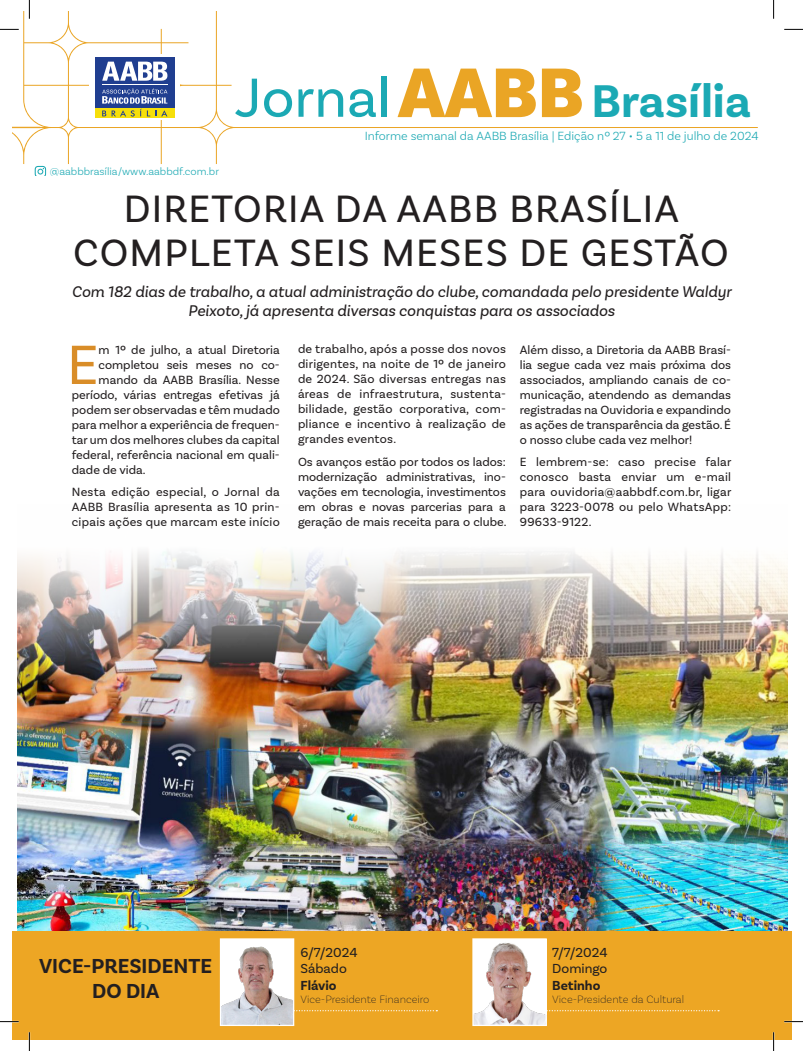
<style>
.page{position:relative;width:803px;height:1051px;background:#fff}
.page>*{position:absolute;margin:0;border:0;box-sizing:border-box;transform-origin:0 0}
.texto{font:58px "Basic Sans";color:#d98d28}
.t1{font:700 48.12px "Basic Sans";color:#1ba9b4}
.titulo_capa{font:40px/43.8px "Basic Sans";letter-spacing:.03em;color:#231f20;text-align:center}
.t2{font:700 21.25px "Basic Sans";color:#231f20}
.titulo_capa-2{font:italic 16.25px/19.5px "Basic Sans";color:#231f20;text-align:center}
.t3{font:13.75px "Basic Sans";color:#231f20}
.t4{font:700 13.75px "Basic Sans";color:#231f20}
.texto-2{font:12.5px/15px "Basic Sans";color:#231f20;text-align:justify}
.t5{font:300 12.5px "Basic Sans";color:#1ca9b3}
.t6{font:200 11.25px "Basic Sans";color:#231f20}
.t7{font:300 11px "Basic Sans";color:#1ca9b3}
.s1{font-weight:400;font-size:57.75px}
.s2{font-weight:900;font-size:73.5px;color:#eaa525}
</style>
<div class="page">
<img style="left:17px;top:551px;width:771px;height:380px">
<svg style="left:13px;top:12px;width:745px;height:152px"></svg>
<div style="left:12px;top:931px;width:779px;height:108px;background:#eda624"></div>
<svg style="left:35px;top:166px;width:12px;height:10px"></svg>
<svg style="left:89px;top:55px;width:91px;height:65px"></svg>
<div style="left:95px;top:57px;width:79px;height:51px;background:#203e90"></div>
<svg style="left:102px;top:62px;width:65px;height:19px"></svg>
<hr style="left:102px;top:84px;width:65px;height:1px;background:#fff">
<div style="left:95px;top:108px;width:79px;height:9px;background:#f6df0a"></div>
<svg style="left:102px;top:89px;width:65px;height:28px"></svg>
<svg style="left:294px;top:1010px;width:143px;height:1px"></svg>
<svg style="left:547px;top:1010px;width:172px;height:1px"></svg>
<img style="left:222px;top:940px;width:70px;height:84px">
<div style="left:220px;top:938px;width:74px;height:88px;border:1px solid #fff"></div>
<img style="left:474px;top:940px;width:71px;height:84px">
<div style="left:472px;top:938px;width:75px;height:88px;border:1px solid #fff"></div>
<svg style="left:0;top:29px;width:19px;height:1px"></svg>
<svg style="left:784px;top:29px;width:19px;height:1px"></svg>
<svg style="left:0;top:1021px;width:19px;height:1px"></svg>
<svg style="left:784px;top:1021px;width:19px;height:1px"></svg>
<svg style="left:29px;top:0;width:1px;height:19px"></svg>
<svg style="left:29px;top:1032px;width:1px;height:19px"></svg>
<svg style="left:773px;top:0;width:1px;height:19px"></svg>
<svg style="left:773px;top:1032px;width:1px;height:19px"></svg>
<p class="t7" style="left:50px;top:165px;width:171px">@aabbbrasília/www.aabbdf.com.br</p>
<p class="t1" style="left:235px;top:72px;width:518px"><span class="s1">Jornal</span><span class="s2">AABB</span> Brasília</p>
<p class="t5" style="left:365px;top:128px;width:395px">Informe semanal da AABB Brasília | Edição nº 27 • 5 a 11 de julho de 2024</p>
<p class="titulo_capa" style="left:73px;top:187px;width:657px">DIRETORIA DA AABB BRASÍLIA<br>COMPLETA SEIS MESES DE GESTÃO</p>
<p class="titulo_capa-2" style="left:72px;top:281px;width:661px">Com 182 dias de trabalho, a atual administração do clube, comandada pelo presidente Waldyr<br>Peixoto, já apresenta diversas conquistas para os associados</p>
<p class="texto" style="left:67px;top:330px;width:33px">E</p>
<p class="texto-2" style="left:99px;top:342px;width:183px">m 1º de julho, a atual Diretoria</p>
<p class="texto-2" style="left:99px;top:357px;width:183px">completou seis meses no co-</p>
<p class="texto-2" style="left:99px;top:372px;width:183px">mando da AABB Brasília. Nesse</p>
<p class="texto-2" style="left:72px;top:387px;width:209px">período, várias entregas efetivas já</p>
<p class="texto-2" style="left:72px;top:402px;width:209px">podem ser observadas e têm mudado</p>
<p class="texto-2" style="left:72px;top:417px;width:209px">para melhor a experiência de frequen-</p>
<p class="texto-2" style="left:72px;top:432px;width:209px">tar um dos melhores clubes da capital</p>
<p class="texto-2" style="left:72px;top:447px;width:209px">federal, referência nacional em quali-</p>
<p class="texto-2" style="left:72px;top:462px;width:75px">dade de vida.</p>
<p class="texto-2" style="left:72px;top:484px;width:209px">Nesta edição especial, o Jornal da AABB Brasília apresenta as 10 prin&shy;cipais ações que marcam este início</p>
<p class="texto-2" style="left:298px;top:342px;width:209px">de trabalho, após a posse dos novos dirigentes, na noite de 1º de janeiro de 2024. São diversas entregas nas áreas de infraestrutura, sustenta&shy;bilidade, gestão corporativa, com&shy;pliance e incentivo à realização de grandes eventos.</p>
<p class="texto-2" style="left:298px;top:454px;width:210px">Os avanços estão por todos os lados: modernização administrativas, ino&shy;vações em tecnologia, investimentos em obras e novas parcerias para a geração de mais receita para o clube.</p>
<p class="texto-2" style="left:520px;top:342px;width:213px">Além disso, a Diretoria da AABB Brasí&shy;lia segue cada vez mais próxima dos associados, ampliando canais de co&shy;municação, atendendo as demandas registradas na Ouvidoria e expandindo as ações de transparência da gestão. É o nosso clube cada vez melhor!</p>
<p class="texto-2" style="left:520px;top:454px;width:213px">E lembrem-se: caso precise falar conosco basta enviar um e-mail para ouvidoria@aabbdf.com.br, ligar para 3223-0078 ou pelo WhatsApp:<br>99633-9122.</p>
<p class="t2" style="left:39px;top:953px;width:175px">VICE-PRESIDENTE</p>
<p class="t2" style="left:92px;top:978px;width:69px">DO DIA</p>
<p class="t3" style="left:300px;top:944px;width:59px">6/7/2024</p>
<p class="t3" style="left:300px;top:961px;width:48px">Sábado</p>
<p class="t4" style="left:300px;top:977px;width:38px">Flávio</p>
<p class="t6" style="left:300px;top:993px;width:130px">Vice-Presidente Financeiro</p>
<p class="t3" style="left:552px;top:944px;width:57px">7/7/2024</p>
<p class="t3" style="left:552px;top:961px;width:57px">Domingo</p>
<p class="t4" style="left:552px;top:977px;width:50px">Betinho</p>
<p class="t6" style="left:552px;top:993px;width:133px">Vice-Presidente da Cultural</p>
</div>
